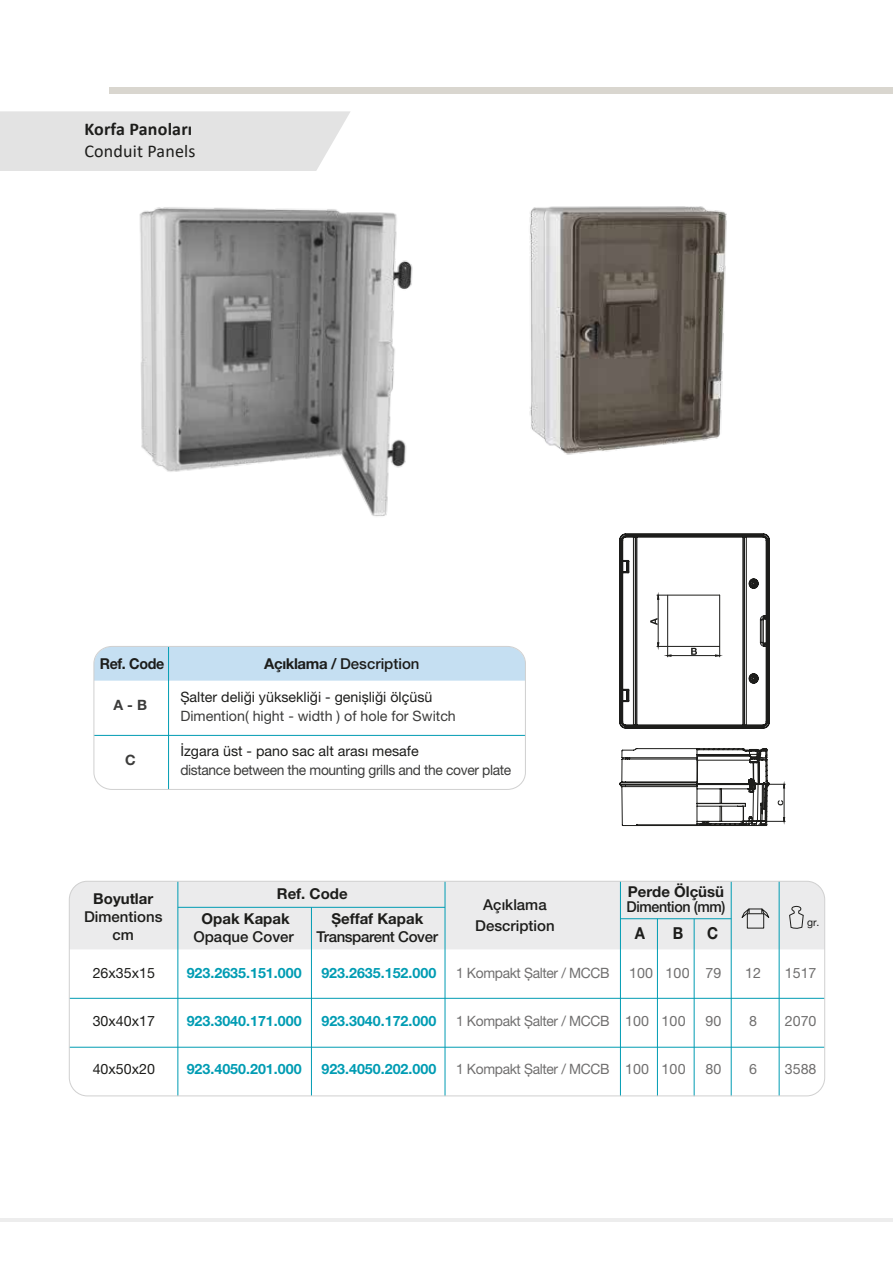
<style>
.page{position:relative;width:893px;height:1263px;background:#fff}
.page>*{position:absolute;margin:0;border:0;box-sizing:border-box;transform-origin:0 0}
.t1{font:700 18px "Calibri";letter-spacing:.01em;color:#1d1d1b}
.t2{font:18px "Calibri";letter-spacing:.01em;color:#1d1d1b}
.t3{font:700 16.5px "Helvetica Neue LT Pro";color:#1d1d1b;scale:.9 1}
.t4{font:500 15px/18px "Helvetica Neue LT Pro";color:#1d1d1b;text-align:center}
.t5{font:700 15px/24.9px "Helvetica Neue LT Pro";color:#1d1d1b}
.t6{font:500 15px "Helvetica Neue LT Pro";letter-spacing:-.025em;color:#1d1d1b}
.t7{font:500 15px "Helvetica Neue LT Pro";letter-spacing:-.025em;color:#1d1d1b;scale:.95 1}
.t8{font:700 15px "Helvetica Neue LT Pro";color:#1d1d1b;scale:.95 1}
.t9{font:14.25px "Helvetica Neue LT Pro";letter-spacing:-.025em;color:#706f6f}
.t10{font:700 14.25px "Helvetica Neue LT Pro";color:#009cb3}
.t11{font:14.25px "Helvetica Neue LT Pro";color:#1d1d1b}
.t12{font:14.25px "Helvetica Neue LT Pro";letter-spacing:-.025em;color:#3c3c3b}
.t13{font:14.25px "Helvetica Neue LT Pro";color:#3c3c3b}
.t14{font:700 14.25px "Helvetica Neue LT Pro";color:#3c3c3b}
.t15{font:10.5px "Helvetica Neue LT Pro";color:#1d1d1b}
.s1{font-weight:700}
</style>
<div class="page">
<div style="left:0;top:111px;width:350px;height:60px;background:#e3e3e3"></div>
<hr style="left:0;top:1218px;width:893px;height:4px;background:#ededed">
<div style="left:110px;top:87px;width:783px;height:7px;background:#d9d6cf"></div>
<div style="left:69px;top:881px;width:755px;height:68px;background:#ebebec"></div>
<hr style="left:620px;top:918px;width:111px;height:1px;background:#009cb3">
<hr style="left:69px;top:998px;width:756px;height:1px;background:#009cb3">
<div style="left:747px;top:913px;width:17px;height:15px;border:1px solid #1d1d1b"></div>
<svg style="left:741px;top:906px;width:29px;height:12px"></svg>
<hr style="left:69px;top:1047px;width:756px;height:1px;background:#009cb3">
<hr style="left:178px;top:907px;width:267px;height:1px;background:#009cb3">
<svg style="left:789px;top:906px;width:15px;height:26px"></svg>
<div style="left:94px;top:646px;width:430px;height:35px;background:#c5dff2"></div>
<hr style="left:168px;top:646px;width:1px;height:144px;background:#009cb3">
<hr style="left:94px;top:735px;width:431px;height:1px;background:#009cb3">
<div style="left:94px;top:646px;width:432px;height:144px;border:1px solid #d0d0d0;border-radius:18px"></div>
<hr style="left:731px;top:881px;width:1px;height:215px;background:#009cb3">
<hr style="left:177px;top:881px;width:1px;height:215px;background:#009cb3">
<hr style="left:311px;top:907px;width:1px;height:189px;background:#009cb3">
<hr style="left:445px;top:881px;width:1px;height:215px;background:#009cb3">
<hr style="left:779px;top:881px;width:1px;height:215px;background:#009cb3">
<hr style="left:620px;top:881px;width:1px;height:215px;background:#009cb3">
<hr style="left:657px;top:919px;width:1px;height:177px;background:#009cb3">
<hr style="left:694px;top:919px;width:1px;height:177px;background:#009cb3">
<div style="left:69px;top:881px;width:756px;height:215px;border:1px solid #d0d0d0;border-radius:18px"></div>
<hr style="left:755px;top:784px;width:30px;height:1px;background:#1d1d1b">
<hr style="left:742px;top:821px;width:43px;height:1px;background:#1d1d1b">
<svg style="left:778px;top:784px;width:7px;height:38px"></svg>
<svg style="left:619px;top:564px;width:151px;height:262px"></svg>
<img style="left:68px;top:130px;width:345px;height:387px">
<img style="left:529px;top:206px;width:241px;height:358px">
<p class="t1" style="left:84px;top:117px;width:109px">Korfa Panoları</p>
<p class="t2" style="left:84px;top:139px;width:113px">Conduit Panels</p>
<p class="t8" style="left:100px;top:654px;width:69px">Ref. Code</p>
<p class="t4" style="left:264px;top:654px;width:157px"><span class="s1">Açıklama /</span> Description</p>
<p class="t11" style="left:180px;top:688px;width:254px">Șalter deliği yüksekliği - genișliği ölçüsü</p>
<p class="t13" style="left:180px;top:707px;width:277px">Dimention( hight - width ) of hole for Switch</p>
<p class="t11" style="left:180px;top:742px;width:240px">İzgara üst - pano sac alt arası mesafe</p>
<p class="t12" style="left:180px;top:761px;width:332px">distance between the mounting grills and the cover plate</p>
<p class="t14" style="left:114px;top:696px;width:35px">A - B</p>
<p class="t14" style="left:125px;top:751px;width:12px">C</p>
<p class="t5" style="left:93px;top:886px;width:61px">Boyutlar</p>
<p class="t4" style="left:84px;top:907px;width:80px">Dimentions cm</p>
<p class="t5" style="left:202px;top:881px;width:148px;text-indent:75px">Ref. Code<br>Opak Kapak</p>
<p class="t4" style="left:193px;top:928px;width:102px">Opaque Cover</p>
<p class="t5" style="left:331px;top:906px;width:93px">Șeffaf Kapak</p>
<p class="t6" style="left:317px;top:928px;width:123px">Transparent Cover</p>
<p class="t4" style="left:475px;top:894px;width:81px;line-height:21px">Açıklama<br>Description</p>
<p class="t5" style="left:628px;top:879px;width:98px">Perde Ölçüsü</p>
<p class="t7" style="left:626px;top:898px;width:106px">Dimention (mm)</p>
<p class="t3" style="left:635px;top:923px;width:13px">A</p>
<p class="t3" style="left:673px;top:923px;width:13px">B</p>
<p class="t3" style="left:707px;top:923px;width:14px">C</p>
<p class="t15" style="left:807px;top:916px;width:14px">gr.</p>
<p class="t11" style="left:93px;top:964px;width:64px">26x35x15</p>
<p class="t10" style="left:187px;top:964px;width:116px">923.2635.151.000</p>
<p class="t10" style="left:321px;top:964px;width:116px">923.2635.152.000</p>
<p class="t9" style="left:456px;top:964px;width:155px">1 Kompakt Șalter / MCCB</p>
<p class="t9" style="left:629px;top:964px;width:94px">100 100 79</p>
<p class="t9" style="left:745px;top:964px;width:17px">12</p>
<p class="t9" style="left:785px;top:964px;width:33px">1517</p>
<p class="t11" style="left:93px;top:1012px;width:64px">30x40x17</p>
<p class="t10" style="left:187px;top:1012px;width:116px">923.3040.171.000</p>
<p class="t10" style="left:321px;top:1012px;width:116px">923.3040.172.000</p>
<p class="t9" style="left:456px;top:1012px;width:231px">1 Kompakt Șalter / MCCB 100 100</p>
<p class="t9" style="left:706px;top:1012px;width:17px">90</p>
<p class="t9" style="left:749px;top:1012px;width:9px">8</p>
<p class="t9" style="left:785px;top:1012px;width:33px">2070</p>
<p class="t11" style="left:93px;top:1060px;width:64px">40x50x20</p>
<p class="t10" style="left:187px;top:1060px;width:116px">923.4050.201.000</p>
<p class="t10" style="left:321px;top:1060px;width:116px">923.4050.202.000</p>
<p class="t9" style="left:456px;top:1060px;width:231px">1 Kompakt Șalter / MCCB 100 100</p>
<p class="t9" style="left:706px;top:1060px;width:17px">80</p>
<p class="t9" style="left:749px;top:1060px;width:9px">6</p>
<p class="t9" style="left:785px;top:1060px;width:33px">3588</p>
</div>
